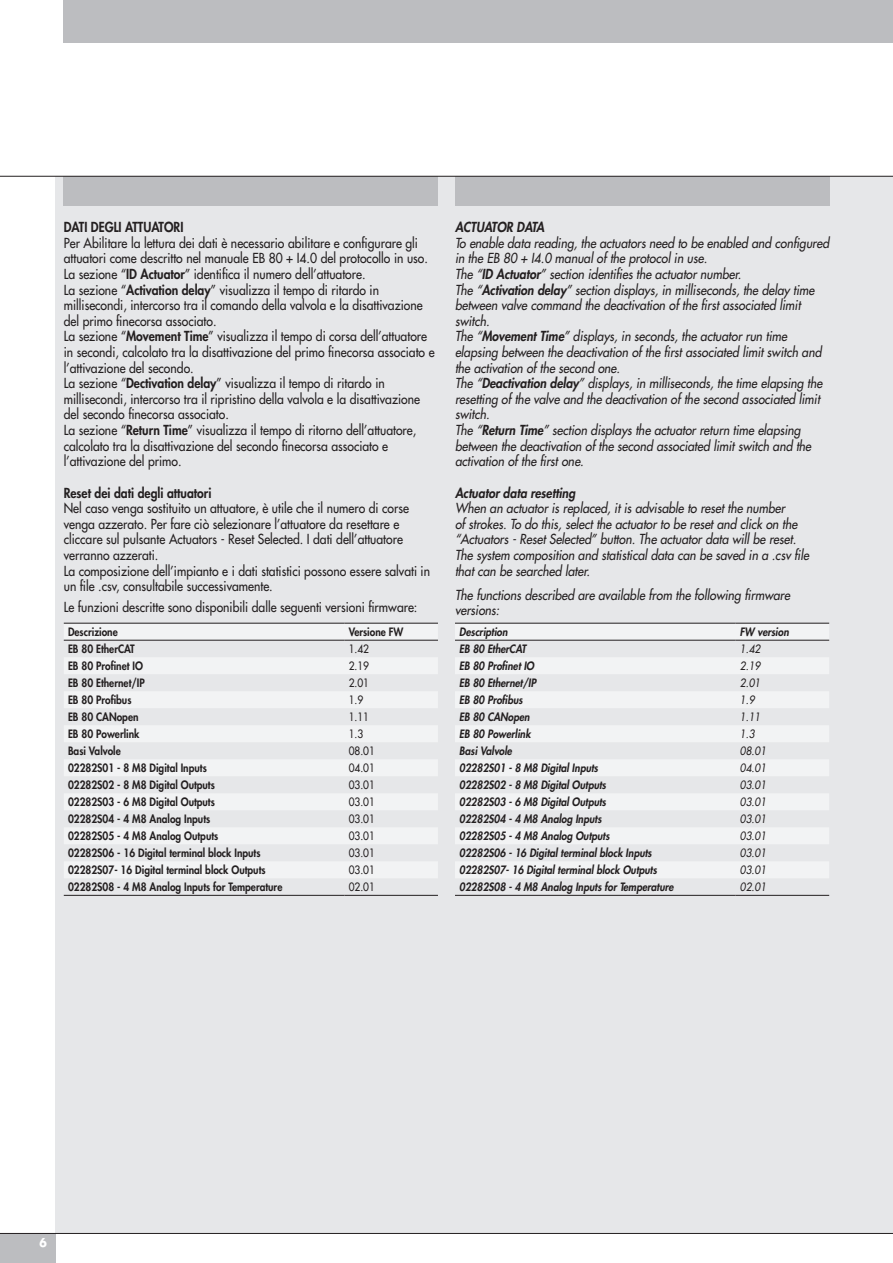
<style>
.page{position:relative;width:893px;height:1263px;background:#fff}
.page>*{position:absolute;margin:0;border:0;box-sizing:border-box;transform-origin:0 0}
.t1{font:500 13.5px/15.6px "Futura Std";color:#231f20;scale:.9 1}
.t2{font:italic 500 13.5px/15.6px "Futura Std";color:#231f20;scale:.9 1}
.t3{font:800 13.5px "Futura Std";color:#231f20;scale:.9 1}
.t4{font:italic 800 13.5px "Futura Std";color:#231f20;scale:.9 1}
.t5{font:700 12px "Futura Std";color:#fff;scale:.9 1}
.t6{font:800 11.25px "Futura Std";color:#231f20;scale:.9 1}
.t7{font:italic 800 11.25px "Futura Std";color:#231f20;scale:.9 1}
.t8{font:500 11.25px "Futura Std";color:#231f20;scale:.9 1}
.t9{font:italic 500 11.25px "Futura Std";color:#231f20;scale:.9 1}
.s1{font-weight:800}
</style>
<div class="page">
<div style="left:0;top:1233px;width:55px;height:30px;background:#bcbdc0"></div>
<div style="left:64px;top:0;width:829px;height:43px;background:#bcbdc0"></div>
<div style="left:55px;top:176px;width:838px;height:1057px;background:#e6e7e9"></div>
<hr style="left:0;top:1233px;width:893px;height:1px;background:#231f20">
<div style="left:64px;top:176px;width:374px;height:30px;background:#bcbdc0"></div>
<div style="left:455px;top:176px;width:374px;height:30px;background:#bcbdc0"></div>
<svg style="left:64px;top:624px;width:374px;height:254px;fill:#f2f3f4"></svg>
<hr style="left:64px;top:895px;width:280px;height:1px;background:#231f20">
<hr style="left:344px;top:895px;width:94px;height:1px;background:#231f20">
<hr style="left:64px;top:623px;width:280px;height:1px;background:#231f20">
<hr style="left:344px;top:623px;width:94px;height:1px;background:#231f20">
<hr style="left:64px;top:640px;width:280px;height:1px;background:#231f20">
<hr style="left:344px;top:640px;width:94px;height:1px;background:#231f20">
<svg style="left:455px;top:624px;width:374px;height:254px;fill:#f2f3f4"></svg>
<hr style="left:455px;top:895px;width:281px;height:1px;background:#231f20">
<hr style="left:736px;top:895px;width:93px;height:1px;background:#231f20">
<hr style="left:455px;top:623px;width:281px;height:1px;background:#231f20">
<hr style="left:736px;top:623px;width:93px;height:1px;background:#231f20">
<hr style="left:455px;top:640px;width:281px;height:1px;background:#231f20">
<hr style="left:736px;top:640px;width:93px;height:1px;background:#231f20">
<hr style="left:0;top:176px;width:893px;height:1px;background:#231f20">
<p class="t3" style="left:64px;top:219px;width:135px">DATI DEGLI ATTUATORI</p>
<p class="t1" style="left:64px;top:235px;width:406px">Per Abilitare la lettura dei dati è necessario abilitare e configurare gli attuatori come descritto nel manuale EB 80 + I4.0 del protocollo in uso.</p>
<p class="t1" style="left:64px;top:266px;width:337px">La sezione “<span class="s1">ID Actuator</span>” identifica il numero dell’attuatore.</p>
<p class="t1" style="left:64px;top:282px;width:400px">La sezione “<span class="s1">Activation delay</span>” visualizza il tempo di ritardo in millisecondi, intercorso tra il comando della valvola e la disattivazione del primo finecorsa associato.</p>
<p class="t1" style="left:64px;top:329px;width:414px">La sezione “<span class="s1">Movement Time</span>” visualizza il tempo di corsa dell’attuatore in secondi, calcolato tra la disattivazione del primo finecorsa associato e l’attivazione del secondo.</p>
<p class="t1" style="left:64px;top:376px;width:397px">La sezione “<span class="s1">Dectivation delay</span>” visualizza il tempo di ritardo in millisecondi, intercorso tra il ripristino della valvola e la disattivazione del secondo finecorsa associato.</p>
<p class="t1" style="left:64px;top:422px;width:393px">La sezione “<span class="s1">Return Time</span>” visualizza il tempo di ritorno dell’attuatore, calcolato tra la disattivazione del secondo finecorsa associato e l’attivazione del primo.</p>
<p class="t3" style="left:64px;top:484px;width:166px">Reset dei dati degli attuatori</p>
<p class="t1" style="left:64px;top:500px;width:385px">Nel caso venga sostituito un attuatore, è utile che il numero di corse venga azzerato. Per fare ciò selezionare l’attuatore da resettare e cliccare sul pulsante Actuators - Reset Selected. I dati dell’attuatore verranno azzerati.</p>
<p class="t1" style="left:64px;top:563px;width:408px">La composizione dell’impianto e i dati statistici possono essere salvati in un file .csv, consultabile successivamente.</p>
<p class="t1" style="left:64px;top:599px;width:394px">Le funzioni descritte sono disponibili dalle seguenti versioni firmware:</p>
<p class="t6" style="left:68px;top:625px;width:57px">Descrizione</p>
<p class="t6" style="left:349px;top:625px;width:62px">Versione FW</p>
<p class="t6" style="left:68px;top:642px;width:76px">EB 80 EtherCAT</p>
<p class="t8" style="left:349px;top:642px;width:24px">1.42</p>
<p class="t6" style="left:68px;top:659px;width:85px">EB 80 Profinet IO</p>
<p class="t8" style="left:349px;top:659px;width:24px">2.19</p>
<p class="t6" style="left:68px;top:676px;width:87px">EB 80 Ethernet/IP</p>
<p class="t8" style="left:349px;top:676px;width:24px">2.01</p>
<p class="t6" style="left:68px;top:693px;width:72px">EB 80 Profibus</p>
<p class="t8" style="left:349px;top:693px;width:18px">1.9</p>
<p class="t6" style="left:68px;top:710px;width:80px">EB 80 CANopen</p>
<p class="t8" style="left:349px;top:710px;width:24px">1.11</p>
<p class="t6" style="left:68px;top:727px;width:81px">EB 80 Powerlink</p>
<p class="t8" style="left:349px;top:727px;width:18px">1.3</p>
<p class="t6" style="left:68px;top:744px;width:60px">Basi Valvole</p>
<p class="t8" style="left:349px;top:744px;width:31px">08.01</p>
<p class="t6" style="left:68px;top:761px;width:156px">02282S01 - 8 M8 Digital Inputs</p>
<p class="t8" style="left:349px;top:761px;width:31px">04.01</p>
<p class="t6" style="left:68px;top:778px;width:165px">02282S02 - 8 M8 Digital Outputs</p>
<p class="t8" style="left:349px;top:778px;width:31px">03.01</p>
<p class="t6" style="left:68px;top:795px;width:165px">02282S03 - 6 M8 Digital Outputs</p>
<p class="t8" style="left:349px;top:795px;width:31px">03.01</p>
<p class="t6" style="left:68px;top:812px;width:160px">02282S04 - 4 M8 Analog Inputs</p>
<p class="t8" style="left:349px;top:812px;width:31px">03.01</p>
<p class="t6" style="left:68px;top:829px;width:168px">02282S05 - 4 M8 Analog Outputs</p>
<p class="t8" style="left:349px;top:829px;width:31px">03.01</p>
<p class="t6" style="left:68px;top:846px;width:215px">02282S06 - 16 Digital terminal block Inputs</p>
<p class="t8" style="left:349px;top:846px;width:31px">03.01</p>
<p class="t6" style="left:68px;top:863px;width:221px">02282S07- 16 Digital terminal block Outputs</p>
<p class="t8" style="left:349px;top:863px;width:31px">03.01</p>
<p class="t6" style="left:68px;top:880px;width:240px">02282S08 - 4 M8 Analog Inputs for Temperature</p>
<p class="t8" style="left:349px;top:880px;width:31px">02.01</p>
<p class="t4" style="left:455px;top:219px;width:101px">ACTUATOR DATA</p>
<p class="t2" style="left:455px;top:235px;width:417px">To enable data reading, the actuators need to be enabled and configured in the EB 80 + I4.0 manual of the protocol in use.</p>
<p class="t2" style="left:455px;top:267px;width:320px">The “<span class="s1">ID Actuator</span>” section identifies the actuator number.</p>
<p class="t2" style="left:455px;top:282px;width:401px">The “<span class="s1">Activation delay</span>” section displays, in milliseconds, the delay time between valve command the deactivation of the first associated limit switch.</p>
<p class="t2" style="left:455px;top:329px;width:409px">The “<span class="s1">Movement Time</span>” displays, in seconds, the actuator run time elapsing between the deactivation of the first associated limit switch and the activation of the second one.</p>
<p class="t2" style="left:455px;top:376px;width:410px">The “<span class="s1">Deactivation delay</span>” displays, in milliseconds, the time elapsing the resetting of the valve and the deactivation of the second associated limit switch.</p>
<p class="t2" style="left:455px;top:423px;width:397px">The “<span class="s1">Return Time</span>” section displays the actuator return time elapsing between the deactivation of the second associated limit switch and the activation of the first one.</p>
<p class="t4" style="left:455px;top:484px;width:135px">Actuator data resetting</p>
<p class="t2" style="left:455px;top:501px;width:382px">When an actuator is replaced, it is advisable to reset the number of strokes. To do this, select the actuator to be reset and click on the “Actuators - Reset Selected” button. The actuator data will be reset.</p>
<p class="t2" style="left:455px;top:547px;width:395px">The system composition and statistical data can be saved in a .csv file that can be searched later.</p>
<p class="t2" style="left:455px;top:587px;width:374px;line-height:15px">The functions described are available from the following firmware versions:</p>
<p class="t7" style="left:459px;top:625px;width:55px">Description</p>
<p class="t7" style="left:740px;top:625px;width:56px">FW version</p>
<p class="t7" style="left:459px;top:642px;width:76px">EB 80 EtherCAT</p>
<p class="t9" style="left:740px;top:642px;width:24px">1.42</p>
<p class="t7" style="left:459px;top:659px;width:85px">EB 80 Profinet IO</p>
<p class="t9" style="left:740px;top:659px;width:24px">2.19</p>
<p class="t7" style="left:459px;top:676px;width:87px">EB 80 Ethernet/IP</p>
<p class="t9" style="left:740px;top:676px;width:24px">2.01</p>
<p class="t7" style="left:459px;top:693px;width:72px">EB 80 Profibus</p>
<p class="t9" style="left:740px;top:693px;width:18px">1.9</p>
<p class="t7" style="left:459px;top:710px;width:80px">EB 80 CANopen</p>
<p class="t9" style="left:740px;top:710px;width:24px">1.11</p>
<p class="t7" style="left:459px;top:727px;width:81px">EB 80 Powerlink</p>
<p class="t9" style="left:740px;top:727px;width:18px">1.3</p>
<p class="t7" style="left:459px;top:744px;width:60px">Basi Valvole</p>
<p class="t9" style="left:740px;top:744px;width:31px">08.01</p>
<p class="t7" style="left:459px;top:761px;width:156px">02282S01 - 8 M8 Digital Inputs</p>
<p class="t9" style="left:740px;top:761px;width:31px">04.01</p>
<p class="t7" style="left:459px;top:778px;width:165px">02282S02 - 8 M8 Digital Outputs</p>
<p class="t9" style="left:740px;top:778px;width:31px">03.01</p>
<p class="t7" style="left:459px;top:795px;width:165px">02282S03 - 6 M8 Digital Outputs</p>
<p class="t9" style="left:740px;top:795px;width:31px">03.01</p>
<p class="t7" style="left:459px;top:812px;width:160px">02282S04 - 4 M8 Analog Inputs</p>
<p class="t9" style="left:740px;top:812px;width:31px">03.01</p>
<p class="t7" style="left:459px;top:829px;width:168px">02282S05 - 4 M8 Analog Outputs</p>
<p class="t9" style="left:740px;top:829px;width:31px">03.01</p>
<p class="t7" style="left:459px;top:846px;width:215px">02282S06 - 16 Digital terminal block Inputs</p>
<p class="t9" style="left:740px;top:846px;width:31px">03.01</p>
<p class="t7" style="left:459px;top:863px;width:221px">02282S07- 16 Digital terminal block Outputs</p>
<p class="t9" style="left:740px;top:863px;width:31px">03.01</p>
<p class="t7" style="left:459px;top:880px;width:240px">02282S08 - 4 M8 Analog Inputs for Temperature</p>
<p class="t9" style="left:740px;top:880px;width:31px">02.01</p>
<p class="t5" style="left:39px;top:1235px;width:10px">6</p>
</div>
